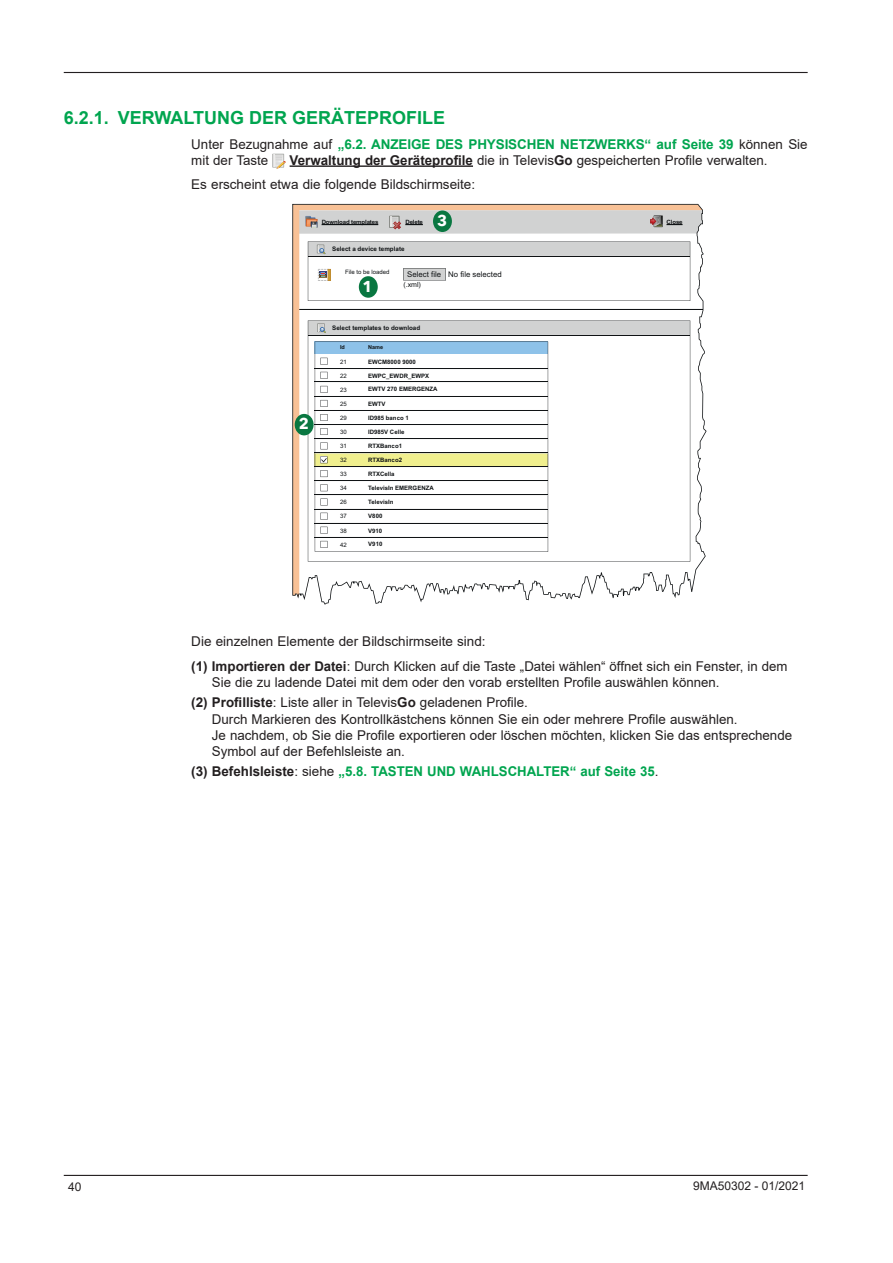
<style>
.page{position:relative;width:893px;height:1263px;background:#fff}
.page>*{position:absolute;margin:0;border:0;box-sizing:border-box;transform-origin:0 0}
.t1{font:700 18px "Arial";color:#00a54f}
.t2{font:700 15.6px "Avenir Next LT Pro";color:#fff}
.t3{font:13.5px/24.8px "Arial";color:#231f20}
.t4{font:700 13.5px/16.2px "Arial";letter-spacing:-.01em;color:#00a54f}
.t5{font:12px "Arial";color:#231f20}
.t6{font:7.8px "Arial";color:#101315}
.t7{font:7.05px "Arial";color:#101315}
.t8{font:700 6.3px "Arial";color:#101315}
.t9{font:700 6px "Arial";color:#101315}
.t10{font:6px "Arial";color:#101315}
.t11{font:700 5.85px "Arial";letter-spacing:-.025em;color:#101315;scale:1.04 1}
.t12{font:700 5.55px "Arial";color:#101315}
.s1{font-weight:400;color:#231f20}
.s2{font-weight:700}
.s3{color:#231f20}
</style>
<div class="page">
<hr style="left:64px;top:72px;width:744px;height:1px;background:#231f20">
<hr style="left:64px;top:1175px;width:744px;height:1px;background:#231f20">
<hr style="left:290px;top:165px;width:183px;height:2px;background:#231f20">
<svg style="left:272px;top:154px;width:14px;height:15px"></svg>
<svg style="left:292px;top:204px;width:414px;height:401px"></svg>
<div style="left:359px;top:276px;width:19px;height:22px;background:#097741;border-radius:50%"></div>
<div style="left:295px;top:414px;width:19px;height:21px;background:#097741;border-radius:50%"></div>
<svg style="left:297px;top:210px;width:405px;height:24px;background:#c7cac7"></svg>
<h1 class="t1" style="left:64px;top:108px;width:383px">6.2.1. VERWALTUNG DER GERÄTEPROFILE</h1>
<p class="t4" style="left:191px;top:136px;width:618px"><span class="s1">Unter Bezugnahme auf</span> „6.2. ANZEIGE DES PHYSISCHEN NETZWERKS“ auf Seite 39 <span class="s1">können Sie mit der Taste</span></p>
<p class="t3" style="left:191px;top:148px;width:578px;text-indent:98px"><span class="s2">Verwaltung der Geräteprofile</span> die in Televis<span class="s2">Go</span> gespeicherten Profile verwalten.<br>Es erscheint etwa die folgende Bildschirmseite:</p>
<p class="t2" style="left:437px;top:214px;width:12px">3</p>
<p class="t11" style="left:322px;top:220px;width:56px">Download templates</p>
<p class="t11" style="left:405px;top:220px;width:18px">Delete</p>
<p class="t11" style="left:667px;top:220px;width:17px">Close</p>
<p class="t8" style="left:332px;top:246px;width:74px">Select a device template</p>
<p class="t10" style="left:345px;top:269px;width:46px">File to be loaded</p>
<p class="t6" style="left:407px;top:271px;width:96px">Select file No file selected</p>
<p class="t7" style="left:403px;top:282px;width:19px">(.xml)</p>
<p class="t2" style="left:363px;top:280px;width:12px">1</p>
<p class="t8" style="left:332px;top:326px;width:90px">Select templates to download</p>
<p class="t2" style="left:299px;top:417px;width:12px">2</p>
<p class="t12" style="left:340px;top:345px;width:6px">Id</p>
<p class="t12" style="left:368px;top:345px;width:16px">Name</p>
<p class="t10" style="left:340px;top:359px;width:8px">21</p>
<p class="t9" style="left:368px;top:359px;width:49px">EWCM8000 9000</p>
<p class="t10" style="left:340px;top:373px;width:8px">22</p>
<p class="t10" style="left:340px;top:387px;width:8px">23</p>
<p class="t10" style="left:340px;top:402px;width:8px">25</p>
<p class="t10" style="left:340px;top:416px;width:8px">29</p>
<p class="t10" style="left:340px;top:430px;width:8px">30</p>
<p class="t10" style="left:340px;top:444px;width:8px">31</p>
<p class="t10" style="left:340px;top:458px;width:8px">32</p>
<p class="t10" style="left:340px;top:472px;width:8px">33</p>
<p class="t10" style="left:340px;top:486px;width:8px">34</p>
<p class="t10" style="left:340px;top:500px;width:8px">26</p>
<p class="t10" style="left:340px;top:514px;width:8px">37</p>
<p class="t10" style="left:340px;top:528px;width:8px">38</p>
<p class="t10" style="left:340px;top:542px;width:8px">42</p>
<p class="t9" style="left:368px;top:373px;width:62px">EWPC_EWDR_EWPX</p>
<p class="t9" style="left:368px;top:387px;width:71px">EWTV 270 EMERGENZA</p>
<p class="t9" style="left:368px;top:416px;width:42px">ID985 banco 1</p>
<p class="t9" style="left:368px;top:401px;width:19px">EWTV</p>
<p class="t9" style="left:368px;top:430px;width:38px">ID985V Celle</p>
<p class="t9" style="left:368px;top:443px;width:35px">RTXBanco1</p>
<p class="t9" style="left:368px;top:471px;width:28px">RTXCella</p>
<p class="t9" style="left:368px;top:458px;width:35px">RTXBanco2</p>
<p class="t9" style="left:368px;top:486px;width:67px">TelevisIn EMERGENZA</p>
<p class="t9" style="left:368px;top:500px;width:27px">TelevisIn</p>
<p class="t9" style="left:368px;top:514px;width:16px">V800</p>
<p class="t9" style="left:368px;top:528px;width:16px">V910</p>
<p class="t9" style="left:368px;top:542px;width:16px">V910</p>
<p class="t3" style="left:191px;top:629px;width:598px">Die einzelnen Elemente der Bildschirmseite sind:<br><span class="s2">(1) Importieren der Datei</span>: Durch Klicken auf die Taste „Datei wählen“ öffnet sich ein Fenster, in dem</p>
<p class="t3" style="left:191px;top:672px;width:530px;line-height:20.4px;text-indent:21px">Sie die zu ladende Datei mit dem oder den vorab erstellten Profile auswählen können. <span class="s2">(2) Profilliste</span>: Liste aller in Televis<span class="s2">Go</span> geladenen Profile.</p>
<p class="t3" style="left:212px;top:711px;width:582px;line-height:16.2px">Durch Markieren des Kontrollkästchens können Sie ein oder mehrere Profile auswählen.<br>Je nachdem, ob Sie die Profile exportieren oder löschen möchten, klicken Sie das entsprechende<br>Symbol auf der Befehlsleiste an.</p>
<p class="t4" style="left:191px;top:764px;width:469px"><span class="s3">(3) Befehlsleiste</span><span class="s1">: siehe</span> „5.8. TASTEN UND WAHLSCHALTER“ auf Seite 35<span class="s1">.</span></p>
<p class="t5" style="left:68px;top:1180px;width:15px">40</p>
<p class="t5" style="left:693px;top:1179px;width:114px">9MA50302 - 01/2021</p>
</div>
